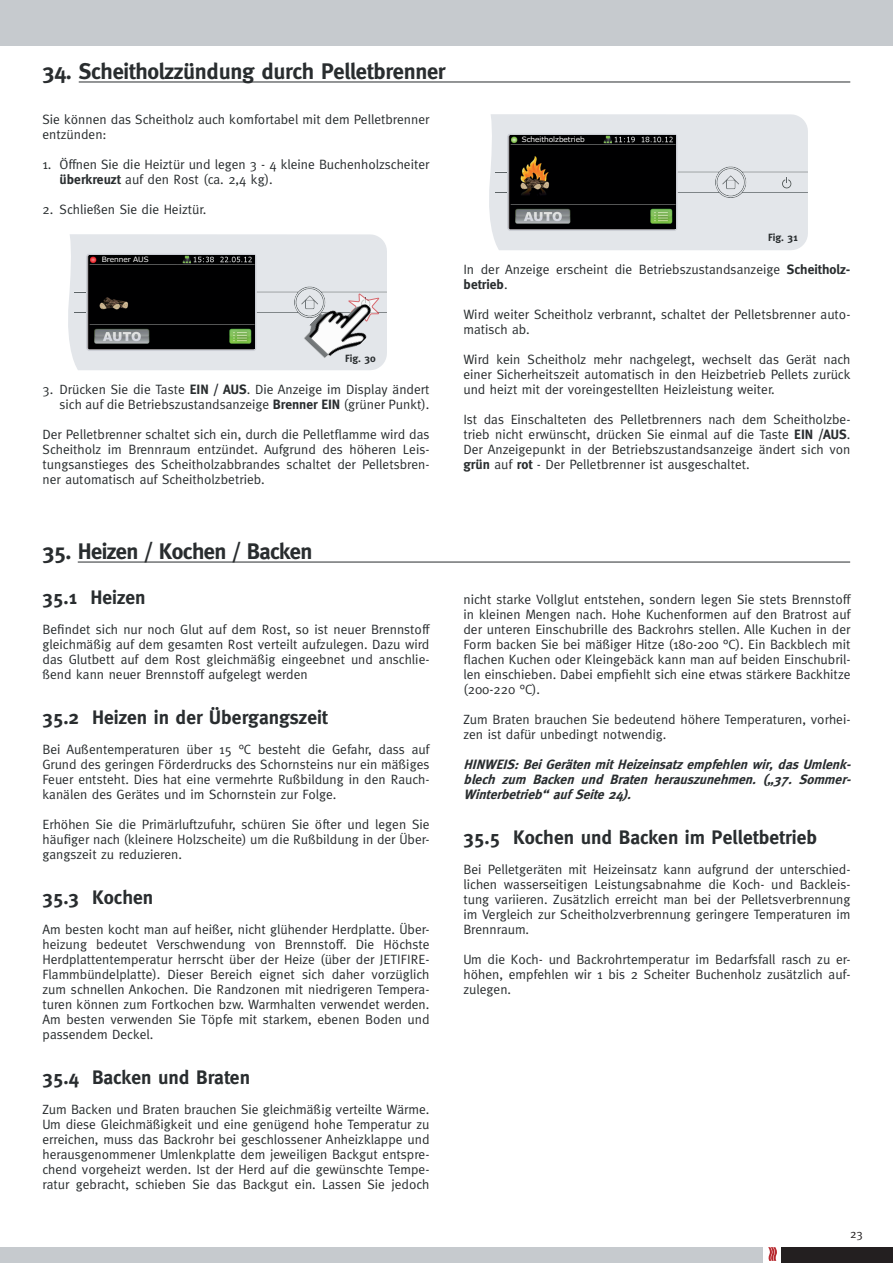
<style>
.page{position:relative;width:893px;height:1263px;background:#fff}
.page>*{position:absolute;margin:0;border:0;box-sizing:border-box;transform-origin:0 0}
.t1{font:700 22.5px "Meta";letter-spacing:-.015em;color:#292d2f}
.t2{font:700 19.5px "Meta";color:#292d2f}
.t3{font:13.5px/15px "Meta";color:#292d2f;text-align:justify}
.t4{font:italic 700 13.5px/15px "Meta";color:#292d2f;text-align:justify}
.t5{font:12px "Meta";color:#231f20}
.t6{font:700 10.5px "Meta";color:#292d2f}
.t7{font:7.2px "Meiryo";letter-spacing:-.005em;color:#fff;scale:1.04 1}
.s1{font-weight:700}
</style>
<div class="page">
<div style="left:0;top:1247px;width:763px;height:16px;background:#c6cace"></div>
<svg style="left:768px;top:1247px;width:9px;height:14px"></svg>
<div style="left:781px;top:1247px;width:112px;height:16px;background:#231f20"></div>
<div style="left:0;top:0;width:893px;height:46px;background:#c6cace"></div>
<hr style="left:79px;top:82px;width:771px;height:1px;background:#292d2f">
<svg style="left:68px;top:234px;width:319px;height:136px;background:#86888a"></svg>
<img style="left:299px;top:285px;width:84px;height:85px">
<svg style="left:489px;top:114px;width:319px;height:136px;background:#dfe1e5"></svg>
<img style="left:510px;top:135px;width:165px;height:94px">
<hr style="left:78px;top:562px;width:772px;height:1px;background:#292d2f">
<h1 class="t1" style="left:43px;top:58px;width:404px">34. Scheitholzzündung durch Pelletbrenner</h1>
<p class="t3" style="left:43px;top:111px;width:388px">Sie können das Scheitholz auch komfortabel mit dem Pelletbrenner entzünden:</p>
<p class="t3" style="left:60px;top:156px;width:371px;text-indent:-17px">1. Öffnen Sie die Heiztür und legen 3 - 4 kleine Buchenholzscheiter <span class="s1">überkreuzt</span> auf den Rost (ca. 2,4 kg).</p>
<p class="t3" style="left:43px;top:201px;width:165px">2. Schließen Sie die Heiztür.</p>
<p class="t7" style="left:102px;top:255px;width:46px">Brenner AUS</p>
<p class="t6" style="left:345px;top:352px;width:32px">Fig. 30</p>
<p class="t3" style="left:43px;top:381px;width:388px;text-align:right">3. Drücken Sie die Taste <span class="s1">EIN / AUS</span>. Die Anzeige im Display ändert sich auf die Betriebszustandsanzeige <span class="s1">Brenner EIN</span> (grüner Punkt).</p>
<p class="t3" style="left:43px;top:426px;width:388px">Der Pelletbrenner schaltet sich ein, durch die Pelletflamme wird das Scheitholz im Brennraum entzündet. Aufgrund des höheren Leis&shy;tungsanstieges des Scheitholzabbrandes schaltet der Pelletsbren&shy;ner automatisch auf Scheitholzbetrieb.</p>
<p class="t7" style="left:522px;top:135px;width:62px">Scheitholzbetrieb</p>
<p class="t6" style="left:768px;top:231px;width:31px">Fig. 31</p>
<p class="t3" style="left:463px;top:261px;width:388px">In der Anzeige erscheint die Betriebszustandsanzeige <span class="s1">Scheitholz&shy;betrieb</span>.</p>
<p class="t3" style="left:463px;top:306px;width:388px">Wird weiter Scheitholz verbrannt, schaltet der Pelletsbrenner auto&shy;matisch ab.</p>
<p class="t3" style="left:463px;top:351px;width:388px">Wird kein Scheitholz mehr nachgelegt, wechselt das Gerät nach einer Sicherheitszeit automatisch in den Heizbetrieb Pellets zurück und heizt mit der voreingestellten Heizleistung weiter.</p>
<p class="t3" style="left:463px;top:411px;width:388px">Ist das Einschalteten des Pelletbrenners nach dem Scheitholzbe&shy;trieb nicht erwünscht, drücken Sie einmal auf die Taste <span class="s1">EIN /AUS</span>.<br>Der Anzeigepunkt in der Betriebszustandsanzeige ändert sich von <span class="s1">grün</span> auf <span class="s1">rot</span> - Der Pelletbrenner ist ausgeschaltet.</p>
<h1 class="t1" style="left:43px;top:538px;width:271px">35. Heizen / Kochen / Backen</h1>
<h2 class="t2" style="left:43px;top:586px;width:105px">35.1 Heizen</h2>
<p class="t3" style="left:43px;top:621px;width:388px">Befindet sich nur noch Glut auf dem Rost, so ist neuer Brennstoff gleichmäßig auf dem gesamten Rost verteilt aufzulegen. Dazu wird das Glutbett auf dem Rost gleichmäßig eingeebnet und anschlie&shy;ßend kann neuer Brennstoff aufgelegt werden</p>
<h2 class="t2" style="left:43px;top:706px;width:287px">35.2 Heizen in der Übergangszeit</h2>
<p class="t3" style="left:43px;top:741px;width:388px">Bei Außentemperaturen über 15 °C besteht die Gefahr, dass auf Grund des geringen Förderdrucks des Schornsteins nur ein mäßiges Feuer entsteht. Dies hat eine vermehrte Rußbildung in den Rauch&shy;kanälen des Gerätes und im Schornstein zur Folge.</p>
<p class="t3" style="left:43px;top:816px;width:388px">Erhöhen Sie die Primärluftzufuhr, schüren Sie öfter und legen Sie häufiger nach (kleinere Holzscheite) um die Rußbildung in der Über&shy;gangszeit zu reduzieren.</p>
<h2 class="t2" style="left:43px;top:886px;width:112px">35.3 Kochen</h2>
<p class="t3" style="left:43px;top:921px;width:388px">Am besten kocht man auf heißer, nicht glühender Herdplatte. Über&shy;heizung bedeutet Verschwendung von Brennstoff. Die Höchste Herdplattentemperatur herrscht über der Heize (über der JETIFIRE-Flammbündelplatte). Dieser Bereich eignet sich daher vorzüglich zum schnellen Ankochen. Die Randzonen mit niedrigeren Tempera&shy;turen können zum Fortkochen bzw. Warmhalten verwendet werden.<br>Am besten verwenden Sie Töpfe mit starkem, ebenen Boden und passendem Deckel.</p>
<h2 class="t2" style="left:43px;top:1066px;width:209px">35.4 Backen und Braten</h2>
<p class="t3" style="left:43px;top:1101px;width:388px">Zum Backen und Braten brauchen Sie gleichmäßig verteilte Wärme.<br>Um diese Gleichmäßigkeit und eine genügend hohe Temperatur zu erreichen, muss das Backrohr bei geschlossener Anheizklappe und herausgenommener Umlenkplatte dem jeweiligen Backgut entspre&shy;chend vorgeheizt werden. Ist der Herd auf die gewünschte Tempe&shy;ratur gebracht, schieben Sie das Backgut ein. Lassen Sie jedoch</p>
<p class="t3" style="left:463px;top:591px;width:388px">nicht starke Vollglut entstehen, sondern legen Sie stets Brennstoff in kleinen Mengen nach. Hohe Kuchenformen auf den Bratrost auf der unteren Einschubrille des Backrohrs stellen. Alle Kuchen in der Form backen Sie bei mäßiger Hitze (180-200 °C). Ein Backblech mit flachen Kuchen oder Kleingebäck kann man auf beiden Einschubril&shy;len einschieben. Dabei empfiehlt sich eine etwas stärkere Backhitze (200-220 °C).</p>
<p class="t3" style="left:463px;top:711px;width:388px">Zum Braten brauchen Sie bedeutend höhere Temperaturen, vorhei&shy;zen ist dafür unbedingt notwendig.</p>
<p class="t4" style="left:463px;top:757px;width:393px">HINWEIS:BeiGerätenmitHeizeinsatzempfehlenwir,dasUmlenk&shy;blech zum Backen und Braten herauszunehmen. („37. Sommer-Winterbetrieb“auf Seite24).</p>
<h2 class="t2" style="left:463px;top:826px;width:355px">35.5 Kochen und Backen im Pelletbetrieb</h2>
<p class="t3" style="left:463px;top:861px;width:388px">Bei Pelletgeräten mit Heizeinsatz kann aufgrund der unterschied&shy;lichen wasserseitigen Leistungsabnahme die Koch- und Backleis&shy;tung variieren. Zusätzlich erreicht man bei der Pelletsverbrennung im Vergleich zur Scheitholzverbrennung geringere Temperaturen im Brennraum.</p>
<p class="t3" style="left:463px;top:951px;width:388px">Um die Koch- und Backrohrtemperatur im Bedarfsfall rasch zu er&shy;höhen, empfehlen wir 1 bis 2 Scheiter Buchenholz zusätzlich auf&shy;zulegen.</p>
<p class="t5" style="left:850px;top:1226px;width:14px">23</p>
</div>
